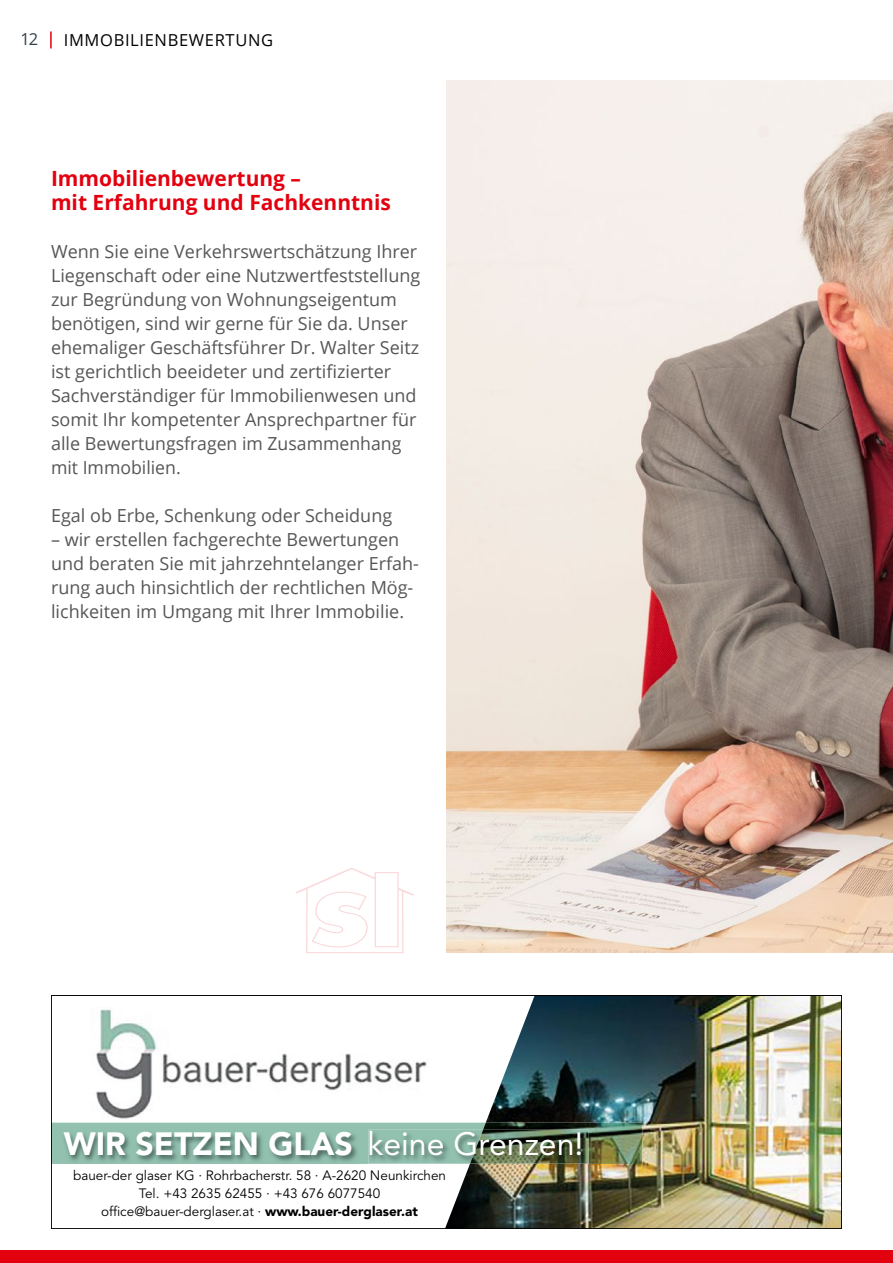
<style>
.page{position:relative;width:893px;height:1263px;background:#fff}
.page>*{position:absolute;margin:0;border:0;box-sizing:border-box;transform-origin:0 0}
.t1{font:900 32.1px "Avenir LT Std";color:#fff}
.t2{font:700 21px/24px "Open Sans";color:#e3000f}
.t3{font:18px/24px "Open Sans";color:#565656}
.t4{font:16.5px "Open Sans";letter-spacing:.04em;color:#000}
.t5{font:16.5px "Open Sans";color:#303f48}
.t6{font:13.5px/18px "Avenir LT Std";color:#000;text-align:center}
.s1{font-weight:400}
.s2{font-weight:900}
</style>
<div class="page">
<div style="left:0;top:1250px;width:893px;height:13px;background:#e3000f"></div>
<svg style="left:50px;top:31px;width:2px;height:17px"></svg>
<img style="left:96px;top:1009px;width:331px;height:110px">
<img style="left:445px;top:997px;width:395px;height:230px">
<div style="left:53px;top:1123px;width:417px;height:41px;background:#92c1af"></div>
<img style="left:470px;top:1123px;width:172px;height:41px">
<img style="left:62px;top:1131px;width:297px;height:32px">
<img style="left:368px;top:1130px;width:102px;height:33px">
<img style="left:470px;top:1130px;width:118px;height:33px">
<div style="left:51px;top:995px;width:791px;height:234px;border:1px solid #000"></div>
<img style="left:446px;top:81px;width:447px;height:871px">
<svg style="left:296px;top:867px;width:118px;height:86px"></svg>
<p class="t5" style="left:21px;top:28px;width:19px">12</p>
<p class="t4" style="left:64px;top:28px;width:211px">IMMOBILIENBEWERTUNG</p>
<p class="t2" style="left:51px;top:166px;width:341px">Immobilienbewertung –<br>mit Erfahrung und Fachkenntnis</p>
<p class="t3" style="left:51px;top:239px;width:371px">Wenn Sie eine Verkehrswertschätzung Ihrer Liegenschaft oder eine Nutzwertfeststellung zur Begründung von Wohnungseigentum benötigen, sind wir gerne für Sie da. Unser ehemaliger Geschäftsführer Dr. Walter Seitz ist gerichtlich beeideter und zertifizierter Sachverständiger für Immobilienwesen und somit Ihr kompetenter Ansprechpartner für alle Bewertungsfragen im Zusammenhang mit Immobilien.</p>
<p class="t3" style="left:51px;top:503px;width:343px">Egal ob Erbe, Schenkung oder Scheidung</p>
<p class="t3" style="left:51px;top:527px;width:369px">– wir erstellen fachgerechte Bewertungen und beraten Sie mit jahrzehntelanger Erfah&shy;rung auch hinsichtlich der rechtlichen Mög&shy;lichkeiten im Umgang mit Ihrer Immobilie.</p>
<h1 class="t1" style="left:64px;top:1125px;width:521px">WIR SETZEN GLAS <span class="s1">keine Grenzen!</span></h1>
<p class="t6" style="left:73px;top:1167px;width:374px">bauer-der glaser KG · Rohrbacherstr. 58 · A-2620 Neunkirchen<br>Tel. +43 2635 62455 · +43 676 6077540 office@bauer-derglaser.at · <span class="s2">www.bauer-derglaser.at</span></p>
</div>
